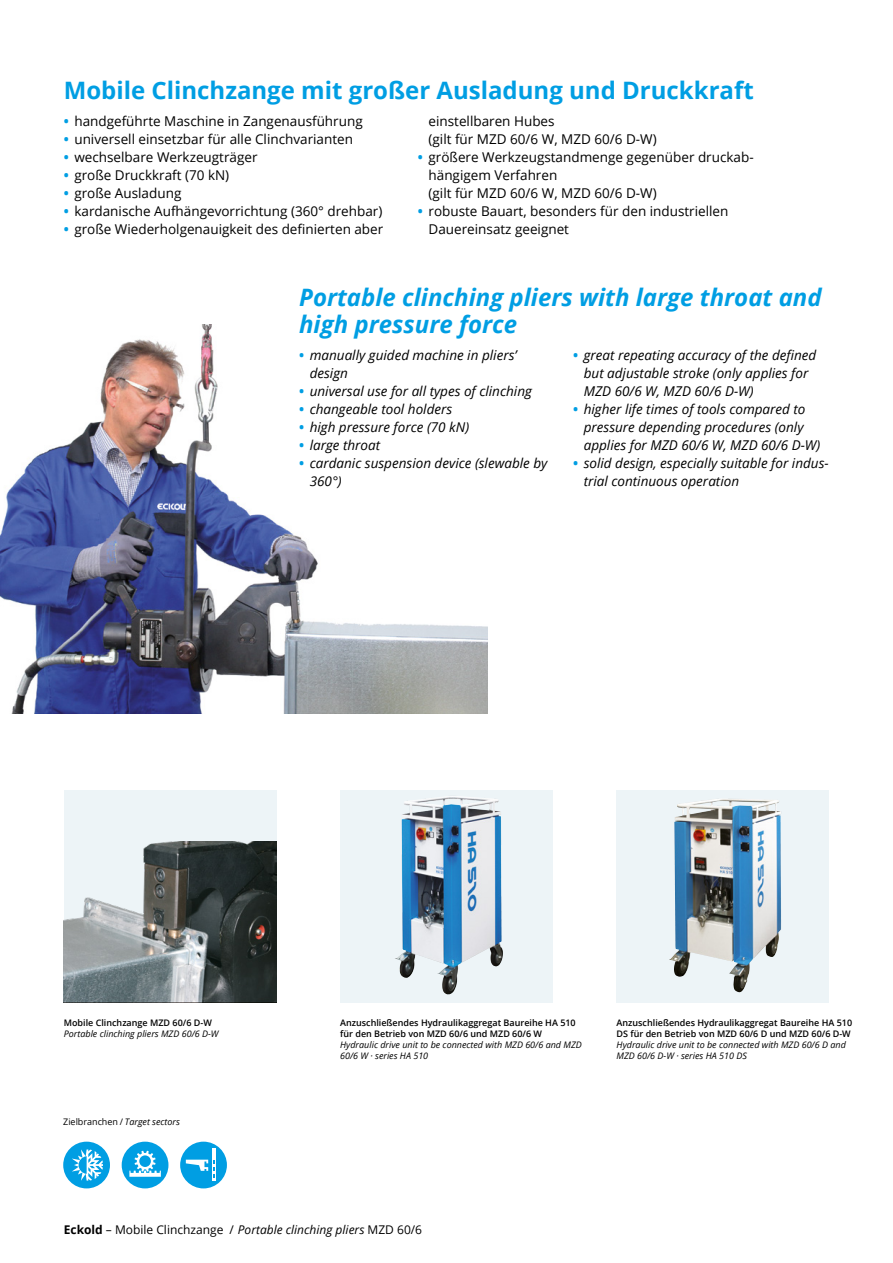
<style>
.page{position:relative;width:893px;height:1263px;background:#fff}
.page>*{position:absolute;margin:0;border:0;box-sizing:border-box;transform-origin:0 0}
.t1{font:italic 700 24px/27px "Open Sans";color:#009ee3}
.t2{font:700 24px "Open Sans";color:#009ee3}
.t3{font:13.5px/18px "Open Sans";color:#000}
.t4{font:italic 13.5px/18px "Open Sans";color:#000}
.t5{font:12px "Open Sans";color:#000}
.t6{font:600 9px/10.8px "Open Sans";color:#000}
.t7{font:italic 9px/10.8px "Open Sans";color:#000}
.t8{font:9px "Open Sans";color:#000}
.s1{font-weight:700;color:#009ee3}
.s2{font-weight:700;font-style:normal;color:#009ee3}
.s3{font-style:italic}
.s4{font-weight:700}
</style>
<div class="page">
<div style="left:180px;top:1142px;width:47px;height:46px;background:#009ee3;border-radius:50%"></div>
<hr style="left:212px;top:1148px;width:4px;height:33px;background:#fff">
<svg style="left:186px;top:1160px;width:29px;height:18px"></svg>
<div style="left:122px;top:1142px;width:46px;height:46px;background:#009ee3;border-radius:50%"></div>
<svg style="left:129px;top:1151px;width:32px;height:26px"></svg>
<div style="left:63px;top:1142px;width:47px;height:46px;background:#009ee3;border-radius:50%"></div>
<svg style="left:72px;top:1149px;width:31px;height:32px"></svg>
<img style="left:0;top:325px;width:487px;height:388px">
<div style="left:64px;top:790px;width:212px;height:213px;background:#edf4f7"></div>
<img style="left:64px;top:841px;width:212px;height:162px">
<svg style="left:617px;top:790px;width:212px;height:213px;background:#c5d2da"></svg>
<img style="left:675px;top:798px;width:48px;height:23px">
<svg style="left:340px;top:790px;width:213px;height:213px;background:#d5e2ea"></svg>
<img style="left:401px;top:796px;width:48px;height:153px">
<h1 class="t2" style="left:64px;top:74px;width:691px">Mobile Clinchzange mit großer Ausladung und Druckkraft</h1>
<p class="t3" style="left:64px;top:112px;width:300px"><span class="s1">•</span> handgeführte Maschine in Zangenausführung</p>
<p class="t3" style="left:64px;top:130px;width:291px"><span class="s1">•</span> universell einsetzbar für alle Clinchvarianten</p>
<p class="t3" style="left:64px;top:148px;width:195px"><span class="s1">•</span> wechselbare Werkzeugträger</p>
<p class="t3" style="left:64px;top:166px;width:167px"><span class="s1">•</span> große Druckkraft (70 kN)</p>
<p class="t3" style="left:64px;top:184px;width:119px"><span class="s1">•</span> große Ausladung</p>
<p class="t3" style="left:64px;top:202px;width:320px"><span class="s1">•</span> kardanische Aufhängevorrichtung (360° drehbar)</p>
<p class="t3" style="left:64px;top:220px;width:321px"><span class="s1">•</span> große Wiederholgenauigkeit des definierten aber</p>
<p class="t3" style="left:429px;top:112px;width:230px">einstellbaren Hubes<br>(gilt für MZD 60/6 W, MZD 60/6 D-W)</p>
<p class="t3" style="left:429px;top:148px;width:327px;text-indent:-11px"><span class="s1">•</span> größere Werkzeugstandmenge gegenüber druckab&shy;hängigem Verfahren<br>(gilt für MZD 60/6 W, MZD 60/6 D-W)</p>
<p class="t3" style="left:429px;top:202px;width:301px;text-indent:-11px"><span class="s1">•</span> robuste Bauart, besonders für den industriellen<br>Dauereinsatz geeignet</p>
<h1 class="t1" style="left:299px;top:283px;width:524px">Portable clinching pliers with large throat and high pressure force</h1>
<p class="t4" style="left:310px;top:346px;width:209px;text-indent:-11px"><span class="s2">•</span> manually guided machine in pliers’ design</p>
<p class="t4" style="left:299px;top:382px;width:234px"><span class="s2">•</span> universal use for all types of clinching</p>
<p class="t4" style="left:299px;top:400px;width:155px"><span class="s2">•</span> changeable tool holders</p>
<p class="t4" style="left:299px;top:418px;width:172px"><span class="s2">•</span> high pressure force (70 kN)</p>
<p class="t4" style="left:299px;top:436px;width:83px"><span class="s2">•</span> large throat</p>
<p class="t4" style="left:310px;top:454px;width:239px;text-indent:-11px"><span class="s2">•</span> cardanic suspension device (slewable by<br>360°)</p>
<p class="t4" style="left:584px;top:346px;width:234px;text-indent:-11px"><span class="s2">•</span> great repeating accuracy of the defined but adjustable stroke (only applies for<br>MZD 60/6 W, MZD 60/6 D-W)</p>
<p class="t4" style="left:584px;top:400px;width:238px;text-indent:-11px"><span class="s2">•</span> higher life times of tools compared to pressure depending procedures (only applies for MZD 60/6 W, MZD 60/6 D-W)</p>
<p class="t4" style="left:584px;top:454px;width:246px;text-indent:-11px"><span class="s2">•</span> solid design, especially suitable for indus&shy;trial continuous operation</p>
<p class="t6" style="left:64px;top:1017px;width:150px">Mobile Clinchzange MZD 60/6 D-W</p>
<p class="t7" style="left:64px;top:1028px;width:156px">Portable clinching pliers MZD 60/6 D-W</p>
<p class="t8" style="left:63px;top:1116px;width:118px">Zielbranchen / <span class="s3">Target sectors</span></p>
<p class="t6" style="left:340px;top:1017px;width:237px">Anzuschließendes Hydraulikaggregat Baureihe HA 510 für den Betrieb von MZD 60/6 und MZD 60/6 W</p>
<p class="t7" style="left:340px;top:1039px;width:243px">Hydraulic drive unit to be connected with MZD 60/6 and MZD<br>60/6 W · series HA 510</p>
<p class="t6" style="left:617px;top:1017px;width:237px">Anzuschließendes Hydraulikaggregat Baureihe HA 510<br>DS für den Betrieb von MZD 60/6 D und MZD 60/6 D-W</p>
<p class="t7" style="left:617px;top:1039px;width:231px">Hydraulic drive unit to be connected with MZD 60/6 D and<br>MZD 60/6 D-W · series HA 510 DS</p>
<p class="t5" style="left:64px;top:1221px;width:360px"><span class="s4">Eckold</span> – Mobile Clinchzange / <span class="s3">Portable clinching pliers</span> MZD 60/6</p>
</div>
